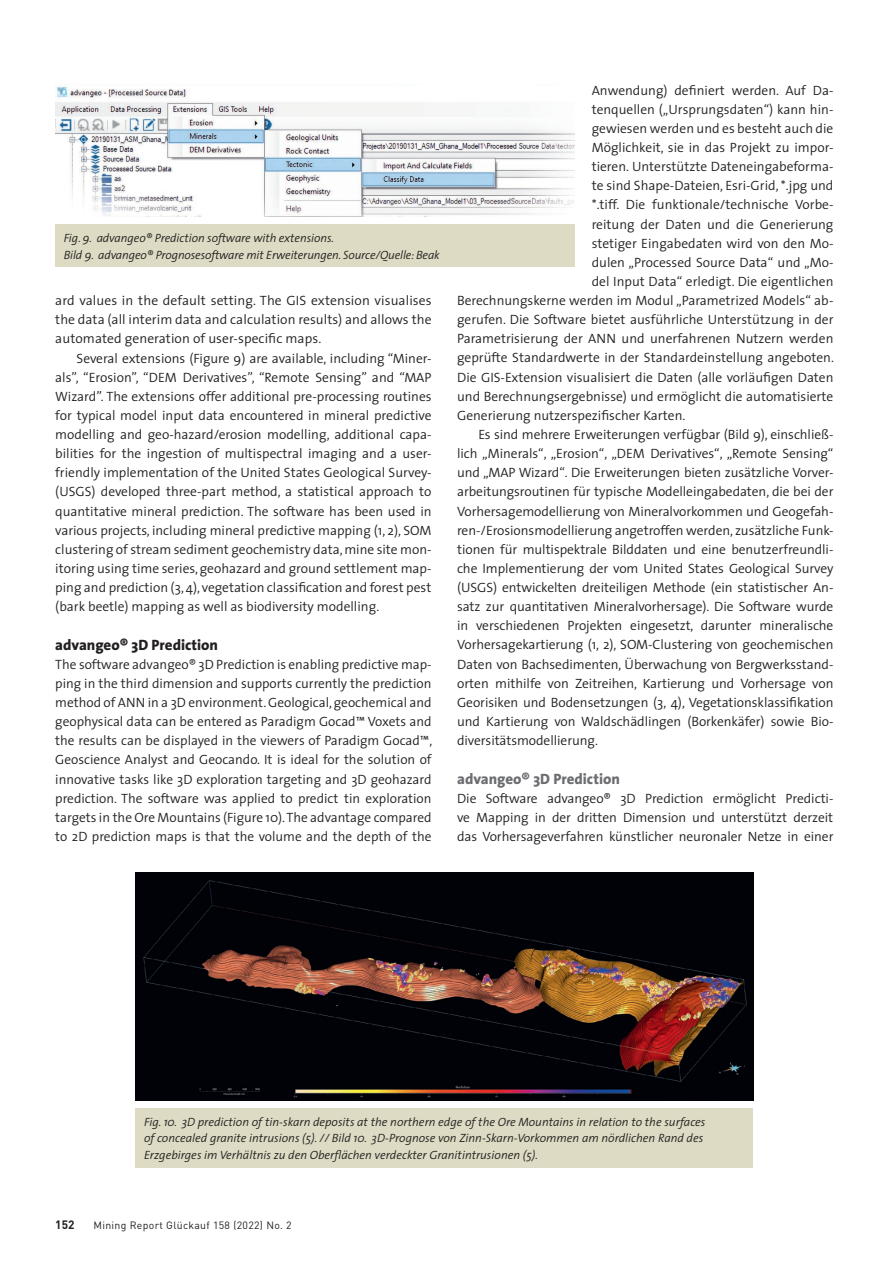
<style>
.page{position:relative;width:893px;height:1263px;background:#fff}
.page>*{position:absolute;margin:0;border:0;box-sizing:border-box;transform-origin:0 0}
.t1{font:800 15px "The Sans";color:#6c6d70}
.t2{font:800 15px "The Sans";color:#231f20}
.t3{font:300 13.5px/19.2px "The Sans";letter-spacing:-.005em;color:#231f20;text-align:justify}
.t4{font:italic 300 12px/16.5px "The Sans";color:#231f20}
.t5{font:700 12px "DIN";color:#231f20}
.t6{font:10.5px "DIN";letter-spacing:.03em;color:#231f20}
</style>
<div class="page">
<img style="left:55px;top:86px;width:520px;height:131px">
<div style="left:55px;top:225px;width:520px;height:42px;background:#dddbc3"></div>
<img style="left:136px;top:872px;width:617px;height:229px">
<div style="left:136px;top:1108px;width:617px;height:59px;background:#dddbc3"></div>
<p class="t4" style="left:64px;top:229px;width:377px">Fig. 9. advangeo® Prediction software with extensions.<br>Bild 9. advangeo® Prognosesoftware mit Erweiterungen. Source/Quelle: Beak</p>
<p class="t3" style="left:55px;top:290px;width:378px">ard values in the default setting. The GIS extension visualises the data (all interim data and calculation results) and allows the automated generation of user-specific maps.</p>
<p class="t3" style="left:55px;top:348px;width:378px;text-indent:21px">Several extensions (Figure 9) are available, including “Miner&shy;als”, “Erosion”, “DEM Derivatives”, “Remote Sensing” and “MAP Wizard”. The extensions offer additional pre-processing routines for typical model input data encountered in mineral predictive modelling and geo-hazard/erosion modelling, additional capa&shy;bilities for the ingestion of multispectral imaging and a user&shy;friendly implementation of the United States Geological Survey-(USGS) developed three-part method, a statistical approach to quantitative mineral prediction. The software has been used in various projects, including mineral predictive mapping (1, 2), SOM clustering of stream sediment geochemistry data, mine site mon&shy;itoring using time series, geohazard and ground settlement map&shy;ping and prediction (3, 4), vegetation classification and forest pest (bark beetle) mapping as well as biodiversity modelling.</p>
<p class="t2" style="left:55px;top:632px;width:164px">advangeo® 3D Prediction</p>
<p class="t3" style="left:55px;top:654px;width:378px">The software advangeo® 3D Prediction is enabling predictive map&shy;ping in the third dimension and supports currently the prediction method of ANN in a 3D environment. Geological, geochemical and geophysical data can be entered as Paradigm Gocad™ Voxets and the results can be displayed in the viewers of Paradigm Gocad™, Geoscience Analyst and Geocando. It is ideal for the solution of innovative tasks like 3D exploration targeting and 3D geohazard prediction. The software was applied to predict tin exploration targets in the Ore Mountains (Figure 10). The advantage compared to 2D prediction maps is that the volume and the depth of the</p>
<p class="t3" style="left:592px;top:80px;width:243px">Anwendung) definiert werden. Auf Da-</p>
<p class="t3" style="left:592px;top:99px;width:243px">tenquellen („Ursprungsdaten“) kann hin-</p>
<p class="t3" style="left:592px;top:118px;width:243px">gewiesen werden und es besteht auch die</p>
<p class="t3" style="left:592px;top:137px;width:243px">Möglichkeit, sie in das Projekt zu impor-</p>
<p class="t3" style="left:592px;top:157px;width:243px">tieren. Unterstützte Dateneingabeforma-</p>
<p class="t3" style="left:592px;top:176px;width:243px">te sind Shape-Dateien, Esri-Grid, *.jpg und</p>
<p class="t3" style="left:592px;top:195px;width:243px">*.tiff. Die funktionale/technische Vorbe-</p>
<p class="t3" style="left:592px;top:214px;width:243px">reitung der Daten und die Generierung</p>
<p class="t3" style="left:592px;top:233px;width:243px">stetiger Eingabedaten wird von den Mo-</p>
<p class="t3" style="left:592px;top:252px;width:243px">dulen „Processed Source Data“ und „Mo-</p>
<p class="t3" style="left:592px;top:271px;width:243px">del Input Data“ erledigt. Die eigentlichen</p>
<p class="t3" style="left:457px;top:290px;width:378px">Berechnungskerne werden im Modul „Parametrized Models“ ab-</p>
<p class="t3" style="left:457px;top:310px;width:378px">gerufen. Die Software bietet ausführliche Unterstützung in der</p>
<p class="t3" style="left:457px;top:329px;width:378px">Parametrisierung der ANN und unerfahrenen Nutzern werden</p>
<p class="t3" style="left:457px;top:348px;width:378px">geprüfte Standardwerte in der Standardeinstellung angeboten.</p>
<p class="t3" style="left:457px;top:367px;width:378px">Die GIS-Extension visualisiert die Daten (alle vorläufigen Daten</p>
<p class="t3" style="left:457px;top:386px;width:378px">und Berechnungsergebnisse) und ermöglicht die automatisierte</p>
<p class="t3" style="left:457px;top:405px;width:230px">Generierung nutzerspezifischer Karten.</p>
<p class="t3" style="left:478px;top:424px;width:357px">Es sind mehrere Erweiterungen verfügbar (Bild 9), einschließ-</p>
<p class="t3" style="left:457px;top:443px;width:378px">lich „Minerals“, „Erosion“, „DEM Derivatives“, „Remote Sensing“</p>
<p class="t3" style="left:457px;top:463px;width:378px">und „MAP Wizard“. Die Erweiterungen bieten zusätzliche Vorver-</p>
<p class="t3" style="left:457px;top:482px;width:378px">arbeitungsroutinen für typische Modelleingabedaten, die bei der</p>
<p class="t3" style="left:457px;top:501px;width:378px">Vorhersagemodellierung von Mineralvorkommen und Geogefah-</p>
<p class="t3" style="left:457px;top:520px;width:378px">ren-/Erosionsmodellierung angetroffen werden, zusätzliche Funk-</p>
<p class="t3" style="left:457px;top:539px;width:378px">tionen für multispektrale Bilddaten und eine benutzerfreundli-</p>
<p class="t3" style="left:457px;top:558px;width:378px">che Implementierung der vom United States Geological Survey</p>
<p class="t3" style="left:457px;top:577px;width:378px">(USGS) entwickelten dreiteiligen Methode (ein statistischer An-</p>
<p class="t3" style="left:457px;top:597px;width:378px">satz zur quantitativen Mineralvorhersage). Die Software wurde</p>
<p class="t3" style="left:457px;top:616px;width:378px">in verschiedenen Projekten eingesetzt, darunter mineralische</p>
<p class="t3" style="left:457px;top:635px;width:378px">Vorhersagekartierung (1, 2), SOM-Clustering von geochemischen</p>
<p class="t3" style="left:457px;top:654px;width:378px">Daten von Bachsedimenten, Überwachung von Bergwerksstand-</p>
<p class="t3" style="left:457px;top:673px;width:378px">orten mithilfe von Zeitreihen, Kartierung und Vorhersage von</p>
<p class="t3" style="left:457px;top:692px;width:378px">Georisiken und Bodensetzungen (3, 4), Vegetationsklassifikation</p>
<p class="t3" style="left:457px;top:711px;width:377px">und Kartierung von Waldschädlingen (Borkenkäfer) sowie Bio-</p>
<p class="t3" style="left:457px;top:730px;width:143px">diversitätsmodellierung.</p>
<p class="t1" style="left:457px;top:766px;width:164px">advangeo® 3D Prediction</p>
<p class="t3" style="left:457px;top:788px;width:378px">Die Software advangeo® 3D Prediction ermöglicht Predicti&shy;ve Mapping in der dritten Dimension und unterstützt derzeit das Vorhersageverfahren künstlicher neuronaler Netze in einer</p>
<p class="t4" style="left:144px;top:1113px;width:563px">Fig. 10. 3D prediction of tin-skarn deposits at the northern edge of the Ore Mountains in relation to the surfaces of concealed granite intrusions (5). // Bild 10. 3D-Prognose von Zinn-Skarn-Vorkommen am nördlichen Rand des<br>Erzgebirges im Verhältnis zu den Oberflächen verdeckter Granitintrusionen (5).</p>
<p class="t5" style="left:55px;top:1217px;width:21px">152</p>
<p class="t6" style="left:94px;top:1218px;width:200px">Mining Report Glückauf 158 (2022) No. 2</p>
</div>
